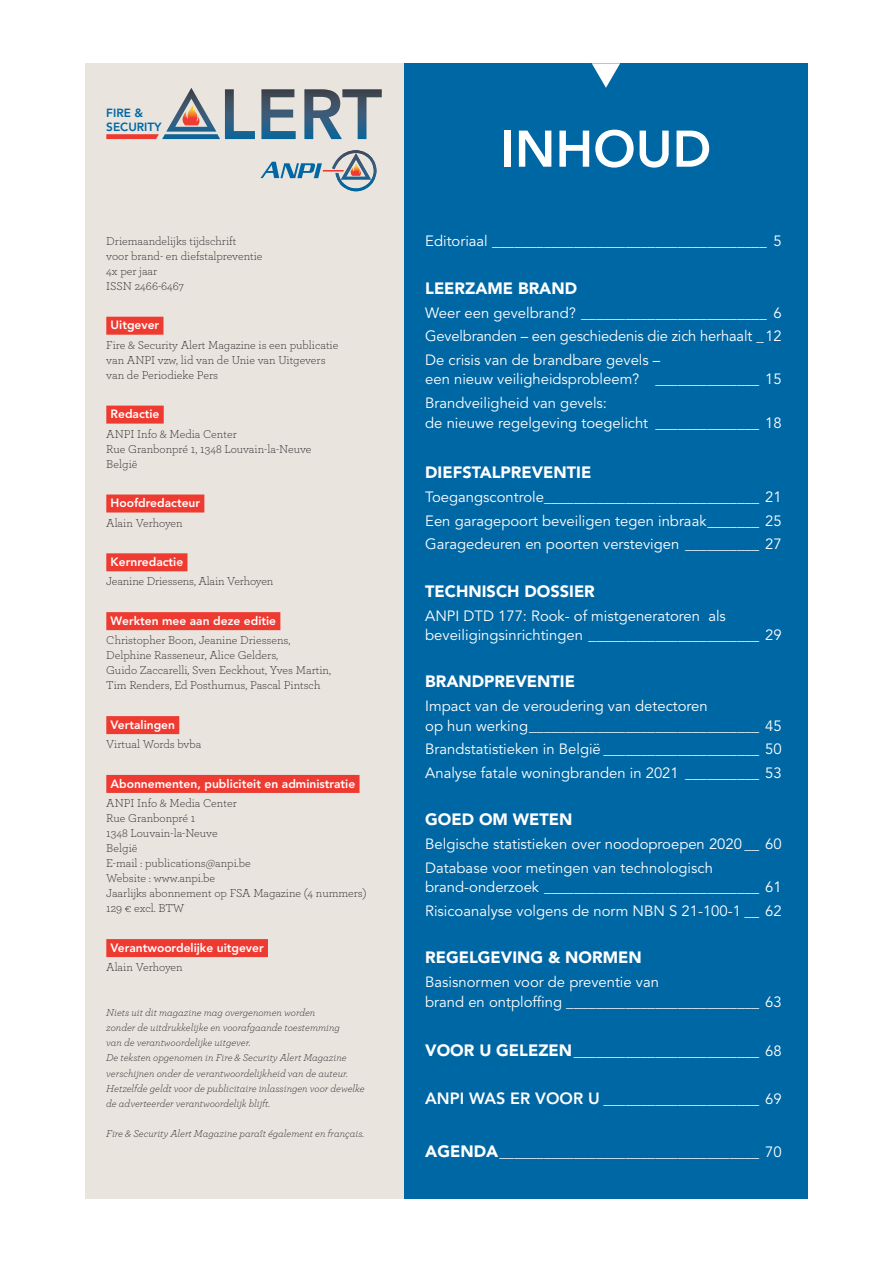
<style>
.page{position:relative;width:893px;height:1263px;background:#fff}
.page>*{position:absolute;margin:0;border:0;box-sizing:border-box;transform-origin:0 0}
.t1{font:800 51px "Avenir";color:#fff}
.t2{font:900 16.35px "Avenir";color:#fff}
.t3{font:14.85px/23.7px "Avenir";color:#fff}
.t4{font:300 12px/15px "Archer";color:#231f20}
.t5{font:800 12px "Avenir";color:#fff}
.t6{font:800 11.85px/14.1px "Avenir";color:#0067a5}
.t7{font:italic 300 10.5px/15px "Archer";color:#231f20}
.s1{font-weight:900;font-size:16.35px}
.s2{font-weight:800;font-size:16.2px}
</style>
<div class="page">
<div style="left:404px;top:63px;width:404px;height:1136px;background:#0067a5"></div>
<div style="left:85px;top:63px;width:319px;height:1136px;background:#e9e4de"></div>
<svg style="left:592px;top:63px;width:28px;height:25px"></svg>
<div style="left:106px;top:317px;width:57px;height:18px;background:#ee3b32"></div>
<div style="left:106px;top:406px;width:58px;height:18px;background:#ee3b32"></div>
<div style="left:106px;top:494px;width:98px;height:18px;background:#ee3b32"></div>
<div style="left:106px;top:553px;width:81px;height:18px;background:#ee3b32"></div>
<div style="left:106px;top:612px;width:174px;height:18px;background:#ee3b32"></div>
<div style="left:106px;top:716px;width:73px;height:18px;background:#ee3b32"></div>
<div style="left:106px;top:775px;width:254px;height:18px;background:#ee3b32"></div>
<div style="left:106px;top:939px;width:162px;height:18px;background:#ee3b32"></div>
<svg style="left:260px;top:162px;width:62px;height:16px"></svg>
<svg style="left:332px;top:150px;width:45px;height:41px"></svg>
<hr style="left:323px;top:170px;width:21px;height:2px;background:#ee3b32">
<svg style="left:106px;top:88px;width:276px;height:51px"></svg>
<p class="t6" style="left:106px;top:106px;width:57px">FIRE &amp;<br>SECURITY</p>
<p class="t4" style="left:106px;top:233px;width:158px">Driemaandelijks tijdschrift<br>voor brand- en diefstalpreventie<br>4x per jaar<br>ISSN 2466-6467</p>
<p class="t5" style="left:111px;top:318px;width:50px">Uitgever</p>
<p class="t4" style="left:106px;top:337px;width:234px">Fire &amp; Security Alert Magazine is een publicatie van ANPI vzw, lid van de Unie van Uitgevers van de Periodieke Pers</p>
<p class="t5" style="left:111px;top:407px;width:50px">Redactie</p>
<p class="t4" style="left:106px;top:426px;width:207px">ANPI Info &amp; Media Center<br>Rue Granbonpré 1, 1348 Louvain-la-Neuve<br>België</p>
<p class="t5" style="left:111px;top:496px;width:91px">Hoofdredacteur</p>
<p class="t4" style="left:106px;top:515px;width:78px">Alain Verhoyen</p>
<p class="t5" style="left:111px;top:555px;width:74px">Kernredactie</p>
<p class="t4" style="left:106px;top:573px;width:169px">Jeanine Driessens, Alain Verhoyen</p>
<p class="t5" style="left:111px;top:614px;width:167px">Werkten mee aan deze editie</p>
<p class="t4" style="left:106px;top:632px;width:226px">Christopher Boon, Jeanine Driessens, Delphine Rasseneur, Alice Gelders,<br>Guido Zaccarelli, Sven Eeckhout, Yves Martin, Tim Renders, Ed Posthumus, Pascal Pintsch</p>
<p class="t5" style="left:111px;top:717px;width:66px">Vertalingen</p>
<p class="t4" style="left:106px;top:736px;width:97px">Virtual Words bvba</p>
<p class="t5" style="left:111px;top:776px;width:246px">Abonnementen, publiciteit en administratie</p>
<p class="t4" style="left:106px;top:795px;width:262px">ANPI Info &amp; Media Center<br>Rue Granbonpré 1<br>1348 Louvain-la-Neuve<br>België<br>E-mail : publications@anpi.be<br>Website : www.anpi.be<br>Jaarlijks abonnement op FSA Magazine (4 nummers)<br>129 € excl. BTW</p>
<p class="t5" style="left:111px;top:940px;width:155px">Verantwoordelijke uitgever</p>
<p class="t4" style="left:106px;top:959px;width:78px">Alain Verhoyen</p>
<p class="t7" style="left:106px;top:1005px;width:260px">Niets uit dit magazine mag overgenomen worden<br>zonder de uitdrukkelijke en voorafgaande toestemming<br>van de verantwoordelijke uitgever.<br>De teksten opgenomen in Fire &amp; Security Alert Magazine verschijnen onder de verantwoordelijkheid van de auteur.<br>Hetzelfde geldt voor de publicitaire inlassingen voor dewelke de adverteerder verantwoordelijk blijft.</p>
<p class="t7" style="left:106px;top:1125px;width:260px">Fire &amp; Security Alert Magazine paraît également en français.</p>
<h1 class="t1" style="left:501px;top:119px;width:212px">INHOUD</h1>
<p class="t3" style="left:425px;top:230px;width:358px">Editoriaal _____________________________________ 5</p>
<p class="t2" style="left:425px;top:278px;width:153px">LEERZAME BRAND</p>
<p class="t3" style="left:425px;top:301px;width:358px;text-align:justify">Weer een gevelbrand? _________________________ 6<br>Gevelbranden – een geschiedenis die zich herhaalt _12<br>De crisis van de brandbare gevels –</p>
<p class="t3" style="left:425px;top:368px;width:358px">een nieuw veiligheidsprobleem? ______________ 15<br>Brandveiligheid van gevels:</p>
<p class="t3" style="left:425px;top:411px;width:358px">de nieuwe regelgeving toegelicht ______________ 18</p>
<p class="t2" style="left:425px;top:463px;width:168px">DIEFSTALPREVENTIE</p>
<p class="t3" style="left:425px;top:485px;width:358px;text-align:justify">Toegangscontrole_____________________________ 21<br>Een garagepoort beveiligen tegen inbraak_______ 25<br>Garagedeuren en poorten verstevigen __________ 27</p>
<p class="t2" style="left:425px;top:581px;width:171px">TECHNISCH DOSSIER</p>
<p class="t3" style="left:425px;top:606px;width:358px;line-height:19.5px">ANPI DTD 177: Rook- of mistgeneratoren als beveiligingsinrichtingen _______________________ 29</p>
<p class="t2" style="left:425px;top:672px;width:151px">BRANDPREVENTIE</p>
<p class="t3" style="left:425px;top:697px;width:358px;line-height:19.5px">Impact van de veroudering van detectoren<br>op hun werking_______________________________ 45</p>
<p class="t3" style="left:425px;top:738px;width:358px">Brandstatistieken in België _____________________ 50<br>Analyse fatale woningbranden in 2021 __________ 53</p>
<p class="t2" style="left:425px;top:810px;width:149px">GOED OM WETEN</p>
<p class="t3" style="left:425px;top:833px;width:358px">Belgische statistieken over noodoproepen 2020 __ 60<br>Database voor metingen van technologisch</p>
<p class="t3" style="left:425px;top:876px;width:358px">brand-onderzoek _____________________________ 61<br>Risicoanalyse volgens de norm NBN S 21-100-1 __ 62</p>
<p class="t2" style="left:425px;top:948px;width:218px">REGELGEVING &amp; NORMEN</p>
<p class="t3" style="left:425px;top:973px;width:358px;line-height:19.5px">Basisnormen voor de preventie van<br>brand en ontploffing __________________________ 63</p>
<p class="t3" style="left:425px;top:1039px;width:358px"><span class="s1">VOOR U GELEZEN</span>_________________________ 68</p>
<p class="t3" style="left:425px;top:1088px;width:358px"><span class="s2">ANPI WAS ER VOOR U</span> _____________________ 69</p>
<p class="t3" style="left:425px;top:1140px;width:358px"><span class="s1">AGENDA</span>___________________________________ 70</p>
</div>
